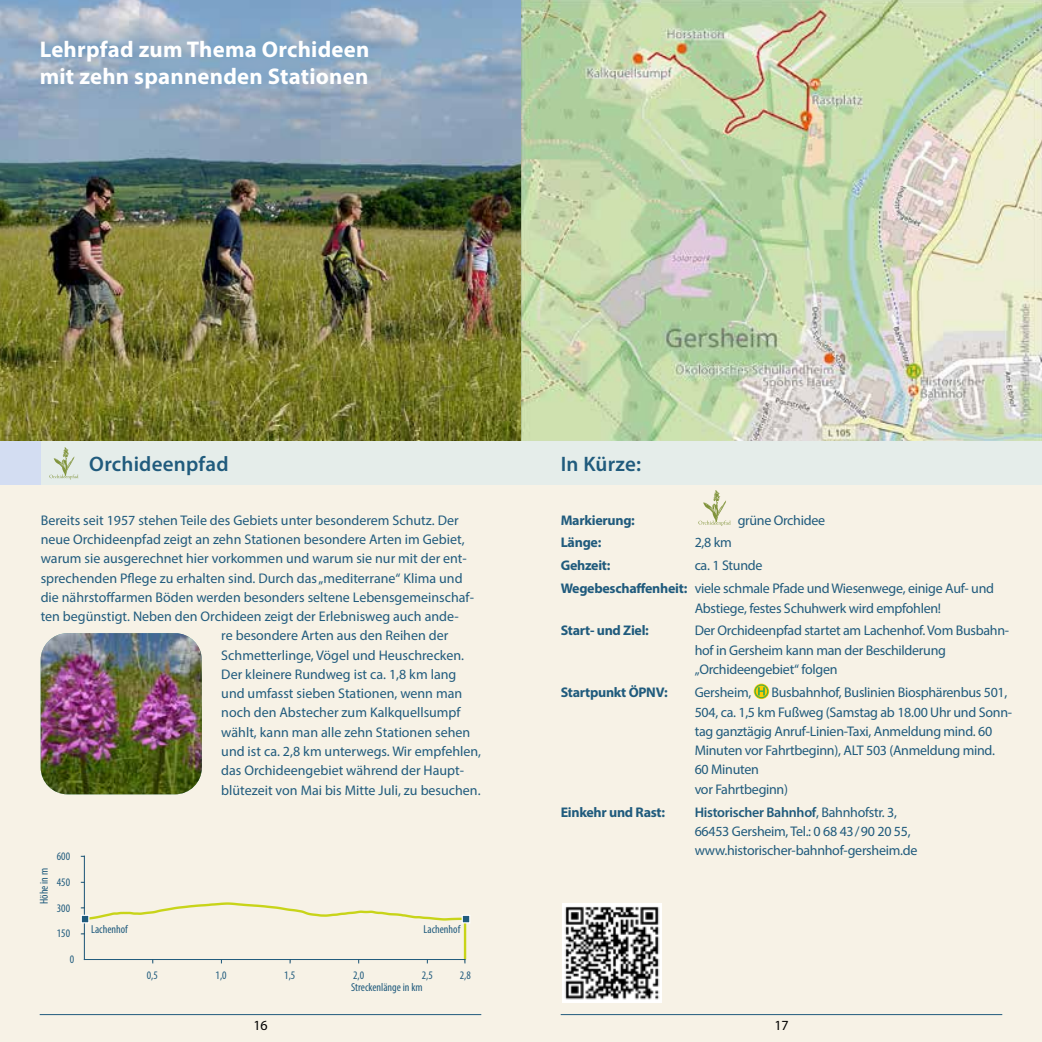
<style>
.page{position:relative;width:1042px;height:1042px;background:#fff}
.page>*{position:absolute;margin:0;border:0;box-sizing:border-box;transform-origin:0 0}
.t1{font:700 22.75px/27.3px "Myriad Pro";letter-spacing:.01em;color:#fff}
.t2{font:600 21px "Myriad Pro";letter-spacing:.01em;color:#205b7d}
.t3{font:14px "Myriad Pro";color:#205b7d}
.t4{font:14px/19.2px "Myriad Pro";letter-spacing:-.02em;color:#205b7d}
.t5{font:700 14px "Myriad Pro";letter-spacing:-.02em;color:#205b7d}
.t6{font:14px "Myriad Pro";color:#000}
.t7{font:condensed 11.55px "Myriad Pro";color:#205b7d}
.s1{font-weight:700}
.s2{font-weight:600}
</style>
<div class="page">
<div style="left:0;top:0;width:536px;height:1042px;background:#f7f2e6"></div>
<div style="left:506px;top:0;width:536px;height:1042px;background:#f7f2e6"></div>
<img style="left:0;top:0;width:1042px;height:441px">
<hr style="left:40px;top:1014px;width:441px;height:1px;background:#205b7d">
<hr style="left:561px;top:1014px;width:441px;height:1px;background:#205b7d">
<div style="left:41px;top:441px;width:1001px;height:44px;background:#e5edea"></div>
<div style="left:28px;top:27px;width:353px;height:74px;background:#3f91cf;opacity:.45"></div>
<div style="left:0;top:441px;width:41px;height:44px;background:#d3ddf2"></div>
<hr style="left:464px;top:919px;width:2px;height:40px;background:#c8d419">
<hr style="left:84px;top:856px;width:1px;height:103px;background:#205b7d">
<svg style="left:81px;top:901px;width:381px;height:20px"></svg>
<hr style="left:84px;top:959px;width:381px;height:1px;background:#205b7d">
<div style="left:462px;top:915px;width:8px;height:8px;background:#205b7d"></div>
<div style="left:462px;top:914px;width:8px;height:9px;border:1px solid #fff"></div>
<div style="left:81px;top:915px;width:8px;height:8px;background:#205b7d"></div>
<div style="left:81px;top:914px;width:8px;height:9px;border:1px solid #fff"></div>
<svg style="left:754px;top:683px;width:15px;height:16px"></svg>
<svg style="left:755px;top:685px;width:13px;height:13px"></svg>
<div style="left:754px;top:684px;width:14px;height:14px;border:1px solid #41ad4f;border-radius:50%"></div>
<svg style="left:758px;top:687px;width:7px;height:8px"></svg>
<img style="left:41px;top:633px;width:161px;height:161px">
<svg style="left:49px;top:447px;width:30px;height:32px"></svg>
<svg style="left:698px;top:490px;width:33px;height:36px"></svg>
<img style="left:562px;top:903px;width:99px;height:99px">
<h1 class="t1" style="left:40px;top:35px;width:331px">Lehrpfad zum Thema Orchideen mit zehn spannenden Stationen</h1>
<h2 class="t2" style="left:89px;top:450px;width:141px">Orchideenpfad</h2>
<p class="t3" style="left:41px;top:511px;width:419px">Bereits seit 1957 stehen Teile des Gebiets unter besonderem Schutz. Der</p>
<p class="t3" style="left:41px;top:531px;width:425px">neue Orchideenpfad zeigt an zehn Stationen besondere Arten im Gebiet,</p>
<p class="t3" style="left:41px;top:550px;width:428px">warum sie ausgerechnet hier vorkommen und warum sie nur mit der ent-</p>
<p class="t3" style="left:41px;top:569px;width:423px">sprechenden Pflege zu erhalten sind. Durch das „mediterrane“ Klima und</p>
<p class="t3" style="left:41px;top:588px;width:435px">die nährstoffarmen Böden werden besonders seltene Lebensgemeinschaf-</p>
<p class="t3" style="left:41px;top:608px;width:420px">ten begünstigt. Neben den Orchideen zeigt der Erlebnisweg auch ande-</p>
<p class="t3" style="left:221px;top:627px;width:228px">re besondere Arten aus den Reihen der</p>
<p class="t3" style="left:221px;top:646px;width:244px">Schmetterlinge, Vögel und Heuschrecken.</p>
<p class="t3" style="left:221px;top:665px;width:237px">Der kleinere Rundweg ist ca. 1,8 km lang</p>
<p class="t3" style="left:221px;top:685px;width:242px">und umfasst sieben Stationen, wenn man</p>
<p class="t3" style="left:221px;top:704px;width:241px">noch den Abstecher zum Kalkquellsumpf</p>
<p class="t3" style="left:221px;top:723px;width:250px">wählt, kann man alle zehn Stationen sehen</p>
<p class="t3" style="left:221px;top:742px;width:261px">und ist ca. 2,8 km unterwegs. Wir empfehlen,</p>
<p class="t3" style="left:221px;top:762px;width:244px">das Orchideengebiet während der Haupt-</p>
<p class="t3" style="left:221px;top:781px;width:261px">blütezeit von Mai bis Mitte Juli, zu besuchen.</p>
<p class="t7" style="left:37px;top:904px;width:37px;rotate:-90deg">Höhe in m</p>
<p class="t7" style="left:57px;top:849px;width:15px">600</p>
<p class="t7" style="left:57px;top:875px;width:15px">450</p>
<p class="t7" style="left:57px;top:901px;width:15px">300</p>
<p class="t7" style="left:57px;top:926px;width:15px">150</p>
<p class="t7" style="left:70px;top:952px;width:6px">0</p>
<p class="t7" style="left:91px;top:922px;width:38px">Lachenhof</p>
<p class="t7" style="left:423px;top:922px;width:38px">Lachenhof</p>
<p class="t7" style="left:147px;top:968px;width:13px">0,5</p>
<p class="t7" style="left:216px;top:968px;width:13px">1,0</p>
<p class="t7" style="left:284px;top:968px;width:13px">1,5</p>
<p class="t7" style="left:353px;top:968px;width:13px">2,0</p>
<p class="t7" style="left:422px;top:968px;width:13px">2,5</p>
<p class="t7" style="left:460px;top:968px;width:13px">2,8</p>
<p class="t7" style="left:351px;top:980px;width:73px">Streckenlänge in km</p>
<h2 class="t2" style="left:561px;top:450px;width:82px">In Kürze:</h2>
<p class="t5" style="left:561px;top:511px;width:76px">Markierung:</p>
<p class="t4" style="left:737px;top:510px;width:89px">grüne Orchidee</p>
<p class="t5" style="left:561px;top:534px;width:42px">Länge:</p>
<p class="t3" style="left:694px;top:534px;width:39px">2,8 km</p>
<p class="t5" style="left:561px;top:556px;width:51px">Gehzeit:</p>
<p class="t4" style="left:561px;top:554px;width:435px;line-height:22.9px;text-indent:134px">ca. 1 Stunde<br><span class="s1">Wegebeschaffenheit:</span> viele schmale Pfade und Wiesenwege, einige Auf- und</p>
<p class="t4" style="left:694px;top:598px;width:248px">Abstiege, festes Schuhwerk wird empfohlen!</p>
<p class="t5" style="left:561px;top:621px;width:90px">Start- und Ziel:</p>
<p class="t4" style="left:694px;top:621px;width:316px">Der Orchideenpfad startet am Lachenhof. Vom Busbahn&shy;hof in Gersheim kann man der Beschilderung „Orchideengebiet“ folgen</p>
<p class="t5" style="left:561px;top:683px;width:108px">Startpunkt ÖPNV:</p>
<p class="t4" style="left:694px;top:683px;width:58px">Gersheim,</p>
<p class="t4" style="left:694px;top:683px;width:319px;text-indent:77px">Busbahnhof, Buslinien Biosphärenbus 501, 504, ca. 1,5 km Fußweg (Samstag ab 18.00 Uhr und Sonn&shy;tag ganztägig Anruf-Linien-Taxi, Anmeldung mind. 60<br>Minuten vor Fahrtbeginn), ALT 503 (Anmeldung mind.<br>60 Minuten<br>vor Fahrtbeginn)</p>
<p class="t5" style="left:561px;top:802px;width:106px">Einkehr und Rast:</p>
<p class="t4" style="left:694px;top:802px;width:224px"><span class="s2">Historischer Bahnhof</span>, Bahnhofstr. 3,<br>66453 Gersheim, Tel.: 0 68 43/90 20 55, www.historischer-bahnhof-gersheim.de</p>
<p class="t6" style="left:253px;top:1016px;width:16px">16</p>
<p class="t6" style="left:774px;top:1016px;width:16px">17</p>
</div>
